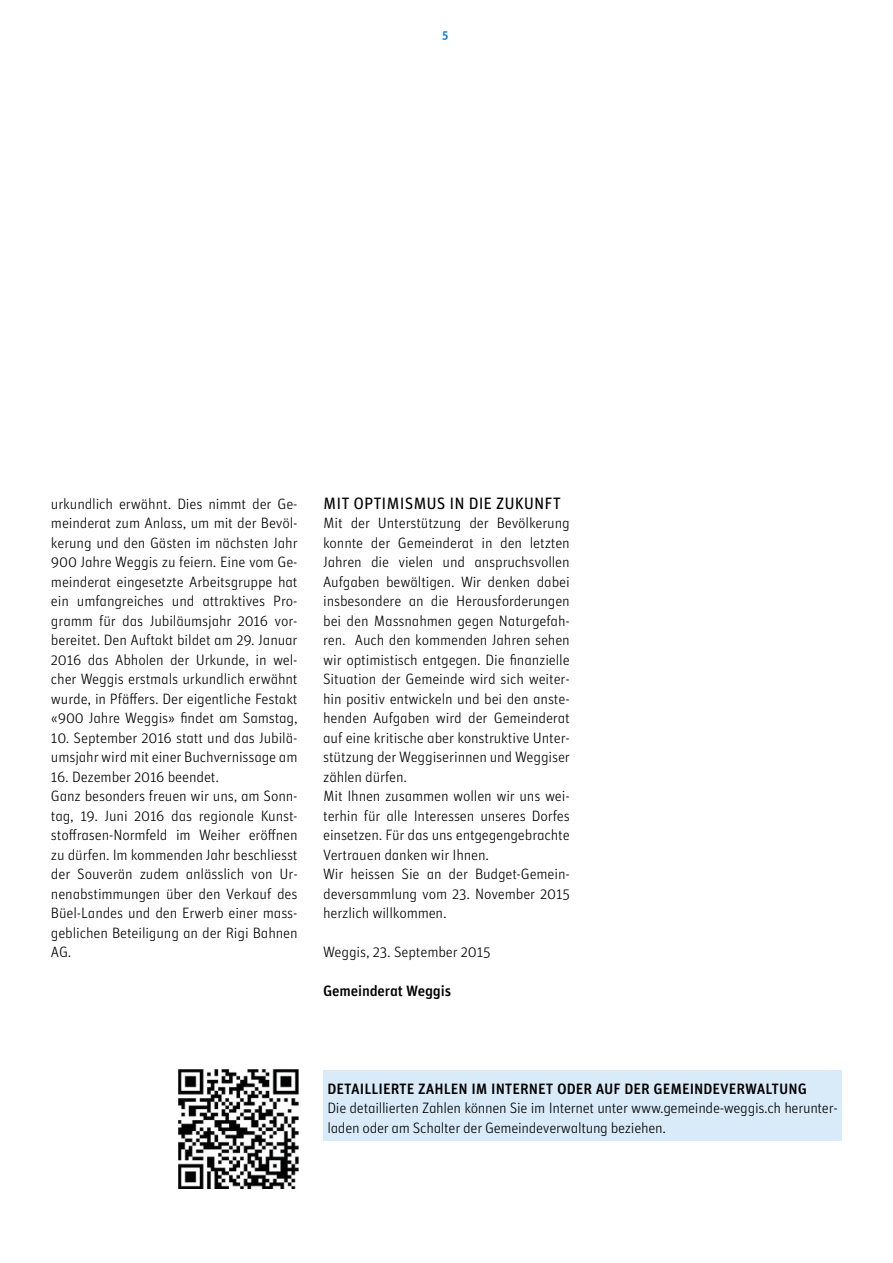
<style>
.page{position:relative;width:893px;height:1263px;background:#fff}
.page>*{position:absolute;margin:0;border:0;box-sizing:border-box;transform-origin:0 0}
.t1{font:16.5px "Unit Regular Alternate";color:#000}
.t2{font:15px/19.5px "Unit Light Alternate";letter-spacing:-.01em;color:#000}
.t3{font:15px "Unit Medium Alternate";color:#000}
.t4{font:12px "Unit Medium Alternate";color:#0071ce}
</style>
<div class="page">
<div style="left:323px;top:1071px;width:519px;height:70px;background:#d9eaf8"></div>
<img style="left:179px;top:1069px;width:119px;height:120px">
<p class="t4" style="left:442px;top:31px;width:8px">5</p>
<p class="t2" style="left:51px;top:495px;width:248px;text-align:justify">urkundlich erwähnt. Dies nimmt der Ge&shy;meinderat zum Anlass, um mit der Bevöl&shy;kerung und den Gästen im nächsten Jahr 900 Jahre Weggis zu feiern. Eine vom Ge&shy;meinderat eingesetzte Arbeitsgruppe hat ein umfangreiches und attraktives Pro&shy;gramm für das Jubiläumsjahr 2016 vor&shy;bereitet. Den Auftakt bildet am 29. Januar 2016 das Abholen der Urkunde, in wel&shy;cher Weggis erstmals urkundlich erwähnt wurde, in Pfäffers. Der eigentliche Festakt «900 Jahre Weggis» findet am Samstag,</p>
<p class="t2" style="left:51px;top:729px;width:248px">10. September 2016 statt und das Jubilä&shy;umsjahr wird mit einer Buchvernissage am</p>
<p class="t2" style="left:51px;top:768px;width:248px">16. Dezember 2016 beendet.<br>Ganz besonders freuen wir uns, am Sonn&shy;tag, 19. Juni 2016 das regionale Kunst&shy;stoffrasen-Normfeld im Weiher eröffnen zu dürfen. Im kommenden Jahr beschliesst der Souverän zudem anlässlich von Ur&shy;nenabstimmungen über den Verkauf des Büel-Landes und den Erwerb einer mass&shy;geblichen Beteiligung an der Rigi Bahnen AG.</p>
<p class="t1" style="left:323px;top:497px;width:239px">MIT OPTIMISMUS IN DIE ZUKUNFT</p>
<p class="t2" style="left:323px;top:515px;width:248px">Mit der Unterstützung der Bevölkerung konnte der Gemeinderat in den letzten Jahren die vielen und anspruchsvollen Aufgaben bewältigen. Wir denken dabei insbesondere an die Herausforderungen bei den Massnahmen gegen Naturgefah&shy;ren. Auch den kommenden Jahren sehen wir optimistisch entgegen. Die finanzielle Situation der Gemeinde wird sich weiter&shy;hin positiv entwickeln und bei den anste&shy;henden Aufgaben wird der Gemeinderat auf eine kritische aber konstruktive Unter&shy;stützung der Weggiserinnen und Weggiser zählen dürfen.<br>Mit Ihnen zusammen wollen wir uns wei&shy;terhin für alle Interessen unseres Dorfes einsetzen. Für das uns entgegengebrachte Vertrauen danken wir Ihnen.<br>Wir heissen Sie an der Budget-Gemein&shy;deversammlung vom 23. November 2015 herzlich willkommen.</p>
<p class="t2" style="left:323px;top:944px;width:169px">Weggis, 23. September 2015</p>
<p class="t3" style="left:323px;top:986px;width:129px">Gemeinderat Weggis</p>
<p class="t3" style="left:327px;top:1083px;width:481px">DETAILLIERTE ZAHLEN IM INTERNET ODER AUF DER GEMEINDEVERWALTUNG</p>
<p class="t2" style="left:327px;top:1100px;width:512px">Die detaillierten Zahlen können Sie im Internet unter www.gemeinde-weggis.ch herunter&shy;laden oder am Schalter der Gemeindeverwaltung beziehen.</p>
</div>
